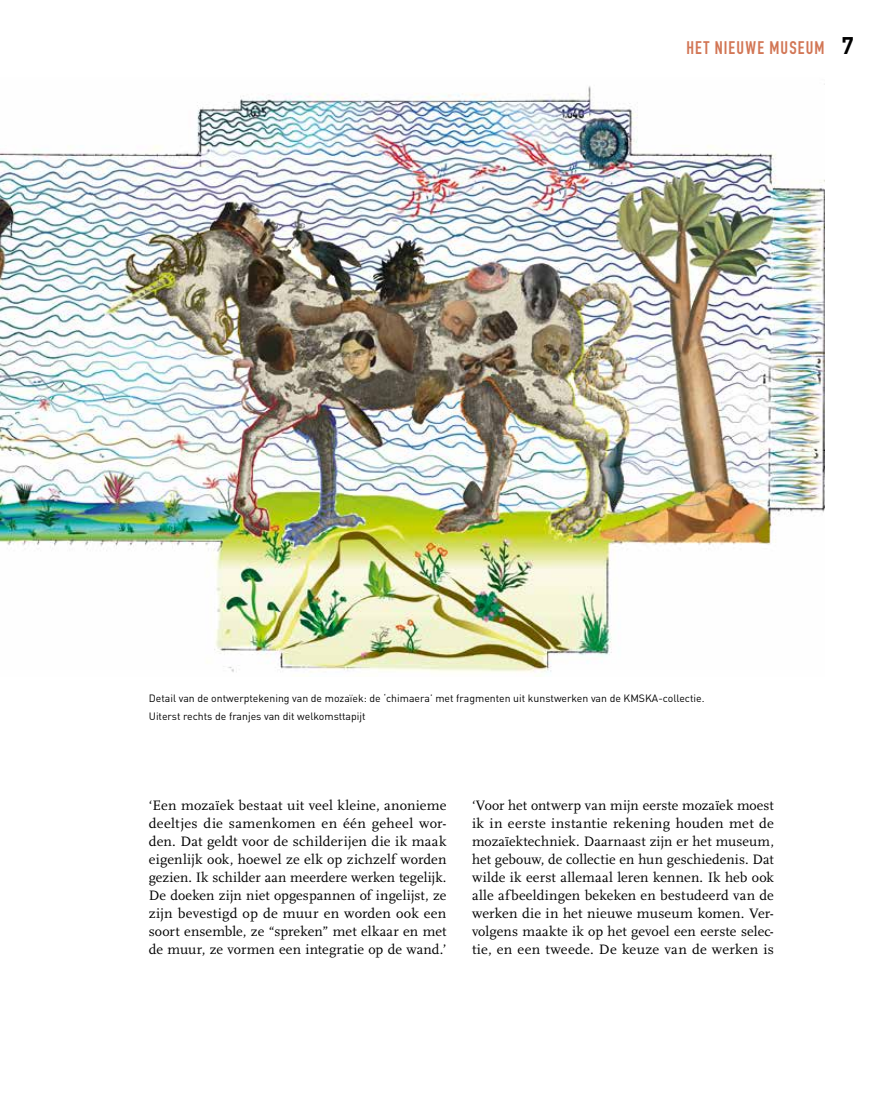
<style>
.page{position:relative;width:893px;height:1106px;background:#fff}
.page>*{position:absolute;margin:0;border:0;box-sizing:border-box;transform-origin:0 0}
.t1{font:700 24px "Memphis";color:#000}
.t2{font:18px "DIN Engschrift";letter-spacing:.065em;color:#d27655}
.t3{font:14.25px/18px "Scala";letter-spacing:.01em;color:#000;text-align:justify}
.t4{font:10.5px/18px "DIN";color:#000}
</style>
<div class="page">
<img style="left:0;top:86px;width:824px;height:590px">
<p class="t2" style="left:686px;top:37px;width:140px">HET NIEUWE MUSEUM</p>
<h1 class="t1" style="left:842px;top:30px;width:13px">7</h1>
<p class="t4" style="left:149px;top:689px;width:557px">Detail van de ontwerptekening van de mozaïek: de ‘chimaera’ met fragmenten uit kunstwerken van de KMSKA-collectie.<br>Uiterst rechts de franjes van dit welkomsttapijt</p>
<p class="t3" style="left:149px;top:796px;width:299px">‘Een mozaïek bestaat uit veel kleine, anonieme deeltjes die samenkomen en één geheel wor&shy;den. Dat geldt voor de schilderijen die ik maak eigenlijk ook, hoewel ze elk op zichzelf worden gezien. Ik schilder aan meerdere werken tegelijk.<br>De doeken zijn niet opgespannen of ingelijst, ze zijn bevestigd op de muur en worden ook een soort ensemble, ze “spreken” met elkaar en met de muur, ze vormen een integratie op de wand.’</p>
<p class="t3" style="left:472px;top:796px;width:303px">‘Voor het ontwerp van mijn eerste mozaïek moest ik in eerste instantie rekening houden met de mozaïektechniek. Daarnaast zijn er het museum, het gebouw, de collectie en hun geschiedenis. Dat wilde ik eerst allemaal leren kennen. Ik heb ook alle afbeeldingen bekeken en bestudeerd van de werken die in het nieuwe museum komen. Ver&shy;volgens maakte ik op het gevoel een eerste selec&shy;tie, en een tweede. De keuze van de werken is</p>
</div>
